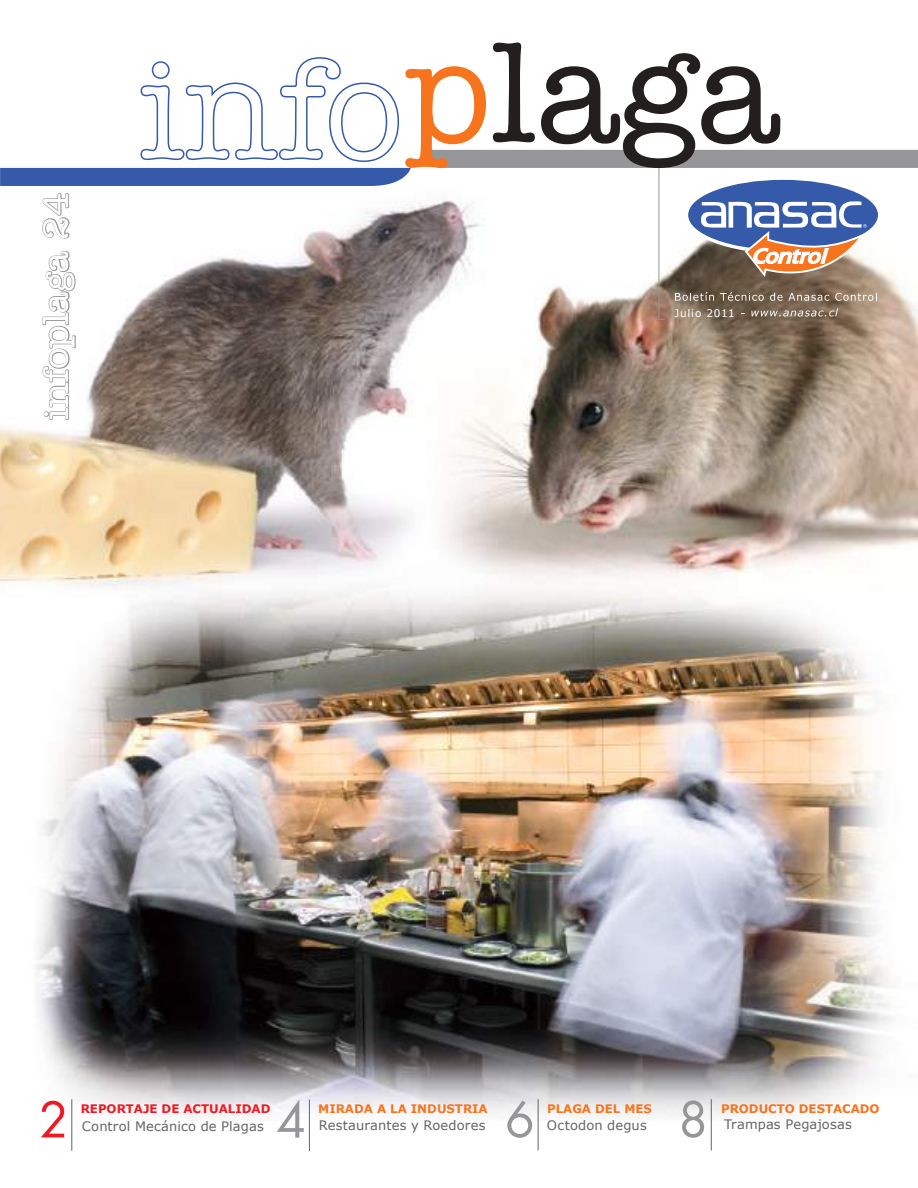
<style>
.page{position:relative;width:918px;height:1188px;background:#fff}
.page>*{position:absolute;margin:0;border:0;box-sizing:border-box;transform-origin:0 0}
.t1{font:500 37.5px "Amer Typewriter IT Cby BT";color:#fff}
.t2{font:13.05px "Verdana";letter-spacing:.01em;color:#656365}
.t3{font:700 11.7px "Verdana";color:#f7741f}
.t4{font:700 11.7px "Verdana";color:#ef1923}
.t5{font:10.5px "Verdana";letter-spacing:.08em;color:#fff}
</style>
<div class="page">
<img style="left:0;top:186px;width:918px;height:935px">
<svg style="left:685px;top:177px;width:196px;height:76px"></svg>
<div style="left:688px;top:180px;width:190px;height:70px;background:#355aaa;border-radius:50%"></div>
<svg style="left:701px;top:201px;width:167px;height:79px"></svg>
<svg style="left:751px;top:308px;width:87px;height:9px"></svg>
<svg style="left:675px;top:292px;width:39px;height:9px"></svg>
<svg style="left:720px;top:292px;width:44px;height:9px"></svg>
<svg style="left:770px;top:293px;width:59px;height:8px"></svg>
<svg style="left:835px;top:293px;width:42px;height:8px"></svg>
<hr style="left:659px;top:168px;width:1px;height:151px;background:#969698">
<svg style="left:0;top:43px;width:918px;height:143px"></svg>
<svg style="left:653px;top:319px;width:12px;height:1px"></svg>
<svg style="left:41px;top:192px;width:36px;height:261px"></svg>
<svg style="left:41px;top:1101px;width:23px;height:36px"></svg>
<hr style="left:71px;top:1099px;width:1px;height:52px;background:#656365">
<svg style="left:277px;top:1100px;width:27px;height:38px"></svg>
<hr style="left:309px;top:1100px;width:1px;height:51px;background:#656365">
<svg style="left:507px;top:1100px;width:25px;height:38px"></svg>
<hr style="left:538px;top:1099px;width:1px;height:52px;background:#656365">
<svg style="left:682px;top:1100px;width:22px;height:38px"></svg>
<hr style="left:711px;top:1099px;width:1px;height:52px;background:#656365">
<h1 class="t1" style="left:33px;top:420px;width:229px;rotate:-90deg">infoplaga 24</h1>
<p class="t5" style="left:674px;top:306px;width:62px">Julio 2011</p>
<p class="t4" style="left:81px;top:1101px;width:191px">REPORTAJE DE ACTUALIDAD</p>
<p class="t3" style="left:318px;top:1101px;width:171px">MIRADA A LA INDUSTRIA</p>
<p class="t3" style="left:547px;top:1101px;width:106px">PLAGA DEL MES</p>
<p class="t3" style="left:721px;top:1101px;width:160px">PRODUCTO DESTACADO</p>
<p class="t2" style="left:82px;top:1118px;width:183px">Control Mecánico de Plagas</p>
<p class="t2" style="left:319px;top:1117px;width:168px">Restaurantes y Roedores</p>
<p class="t2" style="left:547px;top:1117px;width:101px">Octodon degus</p>
<p class="t2" style="left:724px;top:1116px;width:129px">Trampas Pegajosas</p>
</div>
